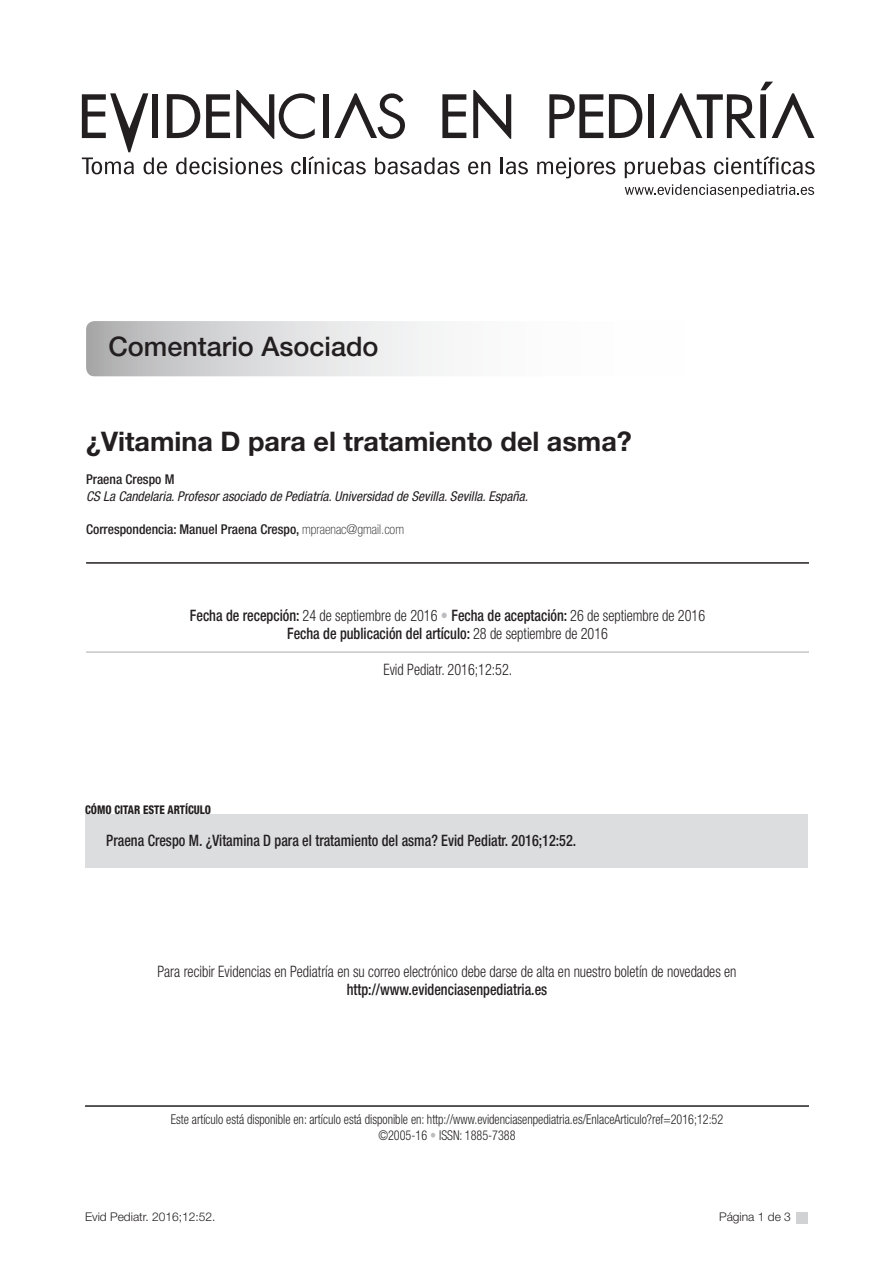
<style>
.page{position:relative;width:893px;height:1263px;background:#fff}
.page>*{position:absolute;margin:0;border:0;box-sizing:border-box;transform-origin:0 0}
.t1{font:700 27px "Helvetica Neue LT Std";color:#231f20}
.t2{font:500 27px "Helvetica Neue";color:#231f20}
.t3{font:300 condensed 15.75px "Helvetica Neue LT Std";color:#231f20;scale:.9 1}
.t4{font:500 condensed 15.75px "Helvetica Neue LT Std";color:#231f20;scale:.9 1}
.t5{font:300 condensed 13.5px/16.5px "Helvetica Neue LT Std";color:#231f20;text-align:center;scale:.9 1}
.t6{font:italic condensed 13.5px "Helvetica Neue LT Std";color:#231f20}
.t7{font:500 condensed 13.5px "Helvetica Neue LT Std";color:#231f20}
.t8{font:300 12px "Helvetica Neue";color:#231f20}
.t9{font:800 condensed 12px "Helvetica Neue LT Std";color:#231f20;scale:.9 1}
.s1{font-weight:100}
.s2{font-weight:500}
.s3{color:#bcbdc0}
.s4{font-weight:300}
</style>
<div class="page">
<div style="left:797px;top:1212px;width:11px;height:11px;background:#d1d2d4"></div>
<svg style="left:537px;top:158px;width:78px;height:20px"></svg>
<svg style="left:625px;top:157px;width:80px;height:21px"></svg>
<svg style="left:714px;top:156px;width:101px;height:18px"></svg>
<svg style="left:625px;top:184px;width:189px;height:13px"></svg>
<svg style="left:549px;top:94px;width:54px;height:44px"></svg>
<div style="left:648px;top:94px;width:6px;height:44px;background:#231f20"></div>
<svg style="left:609px;top:94px;width:33px;height:44px"></svg>
<svg style="left:660px;top:82px;width:154px;height:56px"></svg>
<svg style="left:82px;top:90px;width:446px;height:84px"></svg>
<svg style="left:86px;top:321px;width:723px;height:55px"></svg>
<hr style="left:86px;top:562px;width:723px;height:2px;background:#231f20">
<hr style="left:86px;top:652px;width:723px;height:1px;background:#a8a9ad">
<div style="left:85px;top:814px;width:723px;height:53px;background:#dcdddf"></div>
<hr style="left:85px;top:1105px;width:724px;height:2px;background:#231f20">
<p class="t2" style="left:108px;top:330px;width:272px">Comentario Asociado</p>
<p class="t1" style="left:86px;top:425px;width:547px">¿Vitamina D para el tratamiento del asma?</p>
<p class="t7" style="left:86px;top:472px;width:90px">Praena Crespo M</p>
<p class="t6" style="left:86px;top:488px;width:443px">CS La Candelaria. Profesor asociado de Pediatría. Universidad de Sevilla. Sevilla. España.</p>
<p class="t7" style="left:86px;top:521px;width:319px">Correspondencia: Manuel Praena Crespo, <span class="s1">mpraenac@gmail.com</span></p>
<p class="t3" style="left:190px;top:606px;width:574px"><span class="s2">Fecha de recepción:</span> 24 de septiembre de 2016 <span class="s3">•</span> <span class="s2">Fecha de aceptación:</span> 26 de septiembre de 2016</p>
<p class="t4" style="left:287px;top:624px;width:358px">Fecha de publicación del artículo: <span class="s4">28 de septiembre de 2016</span></p>
<p class="t3" style="left:383px;top:660px;width:145px">Evid Pediatr. 2016;12:52.</p>
<p class="t9" style="left:85px;top:803px;width:141px">CÓMO CITAR ESTE ARTÍCULO</p>
<p class="t4" style="left:106px;top:831px;width:524px">Praena Crespo M. ¿Vitamina D para el tratamiento del asma? Evid Pediatr. 2016;12:52.</p>
<p class="t3" style="left:157px;top:962px;width:645px">Para recibir Evidencias en Pediatría en su correo electrónico debe darse de alta en nuestro boletín de novedades en</p>
<p class="t4" style="left:347px;top:979px;width:224px">http://www.evidenciasenpediatria.es</p>
<p class="t5" style="left:171px;top:1111px;width:615px">Este artículo está disponible en: artículo está disponible en: http://www.evidenciasenpediatria.es/EnlaceArticulo?ref=2016;12:52 ©2005-16 <span class="s3">•</span> ISSN: 1885-7388</p>
<p class="t8" style="left:85px;top:1210px;width:132px">Evid Pediatr. 2016;12:52.</p>
<p class="t8" style="left:719px;top:1210px;width:73px">Página 1 de 3</p>
</div>
